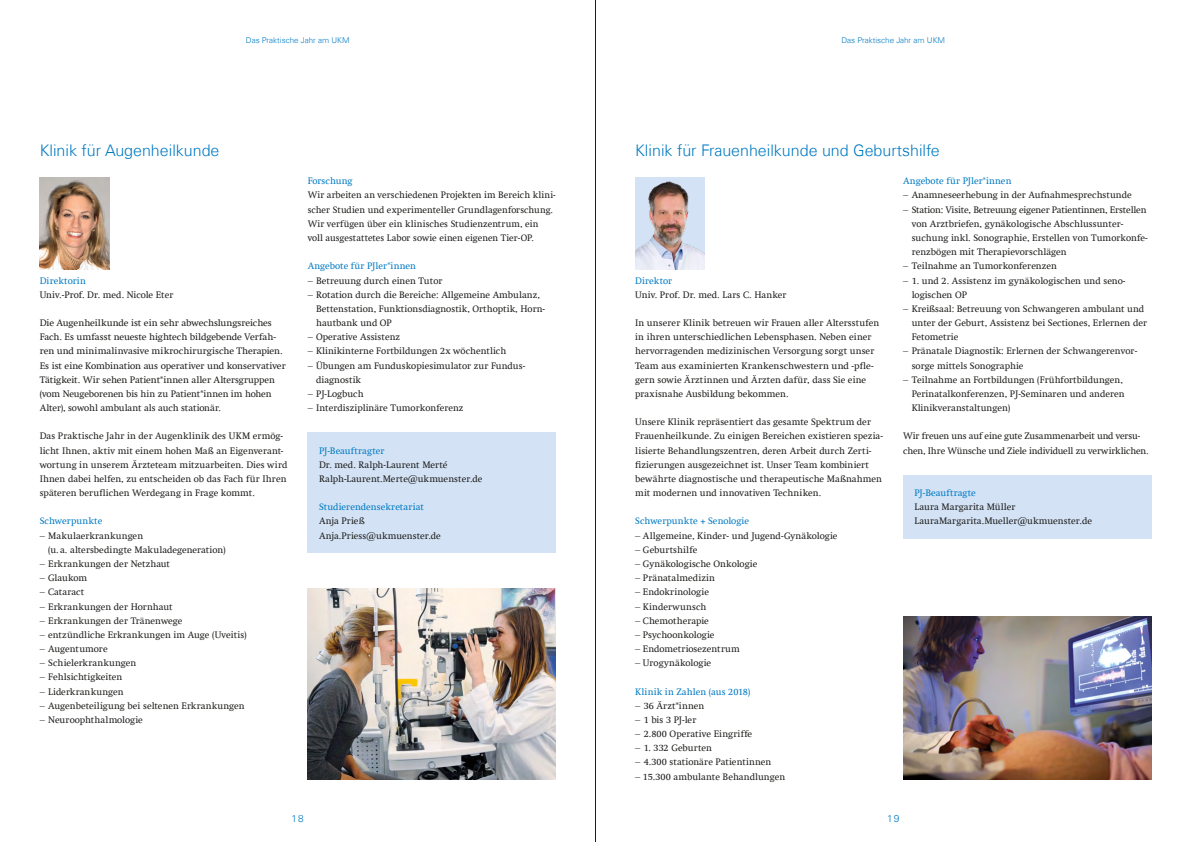
<style>
.page{position:relative;width:1191px;height:842px;background:#fff}
.page>*{position:absolute;margin:0;border:0;box-sizing:border-box;transform-origin:0 0}
.t1{font:300 16px "Univers Com 45";color:#007ac2}
.t2{font:300 10px "Univers Com 45";color:#007ac2}
.t3{font:9.5px/14.2px "Swift Com";color:#1d1d1b}
.t4{font:9.5px "Swift Com";letter-spacing:.005em;color:#007ac2}
.t5{font:300 8px "Univers Com 45";color:#007ac2}
</style>
<div class="page">
<div style="left:308px;top:432px;width:248px;height:121px;background:#d3e2f5"></div>
<img style="left:40px;top:177px;width:69px;height:92px">
<img style="left:308px;top:588px;width:248px;height:192px">
<div style="left:903px;top:475px;width:248px;height:64px;background:#d3e2f5"></div>
<img style="left:635px;top:177px;width:69px;height:92px">
<img style="left:903px;top:617px;width:248px;height:163px">
<hr style="left:595px;top:0;width:1px;height:842px;background:#1d1d1b">
<p class="t5" style="left:246px;top:35px;width:105px">Das Praktische Jahr am UKM</p>
<p class="t5" style="left:841px;top:35px;width:105px">Das Praktische Jahr am UKM</p>
<h1 class="t1" style="left:40px;top:141px;width:181px">Klinik für Augenheilkunde</h1>
<h1 class="t1" style="left:635px;top:141px;width:306px">Klinik für Frauenheilkunde und Geburtshilfe</h1>
<p class="t4" style="left:40px;top:275px;width:48px">Direktorin</p>
<p class="t3" style="left:40px;top:287px;width:135px">Univ.-Prof. Dr. med. Nicole Eter</p>
<p class="t3" style="left:40px;top:316px;width:248px">Die Augenheilkunde ist ein sehr abwechslungsreiches Fach. Es umfasst neueste hightech bildgebende Verfah&shy;ren und minimalinvasive mikrochirurgische Therapien.<br>Es ist eine Kombination aus operativer und konservativer Tätigkeit. Wir sehen Patient*innen aller Altersgruppen (vom Neugeborenen bis hin zu Patient*innen im hohen Alter), sowohl ambulant als auch stationär.</p>
<p class="t3" style="left:40px;top:429px;width:249px">Das Praktische Jahr in der Augenklinik des UKM ermög&shy;licht Ihnen, aktiv mit einem hohen Maß an Eigenverant&shy;wortung in unserem Ärzteteam mitzuarbeiten. Dies wird Ihnen dabei helfen, zu entscheiden ob das Fach für Ihren späteren beruflichen Werdegang in Frage kommt.</p>
<p class="t4" style="left:40px;top:516px;width:64px">Schwerpunkte</p>
<p class="t3" style="left:48px;top:528px;width:179px;text-indent:-9px">– Makulaerkrankungen<br>(u.a. altersbedingte Makuladegeneration)</p>
<p class="t3" style="left:40px;top:557px;width:132px">– Erkrankungen der Netzhaut</p>
<p class="t3" style="left:40px;top:571px;width:49px">– Glaukom</p>
<p class="t3" style="left:40px;top:585px;width:46px">– Cataract</p>
<p class="t3" style="left:40px;top:599px;width:134px">– Erkrankungen der Hornhaut</p>
<p class="t3" style="left:40px;top:613px;width:144px">– Erkrankungen der Tränenwege</p>
<p class="t3" style="left:40px;top:627px;width:208px">– entzündliche Erkrankungen im Auge (Uveitis)</p>
<p class="t3" style="left:40px;top:642px;width:69px">– Augentumore</p>
<p class="t3" style="left:40px;top:656px;width:98px">– Schielerkrankungen</p>
<p class="t3" style="left:40px;top:670px;width:84px">– Fehlsichtigkeiten</p>
<p class="t3" style="left:40px;top:684px;width:85px">– Liderkrankungen</p>
<p class="t3" style="left:40px;top:698px;width:206px">– Augenbeteiligung bei seltenen Erkrankungen</p>
<p class="t3" style="left:40px;top:713px;width:105px">– Neuroophthalmologie</p>
<p class="t4" style="left:308px;top:175px;width:46px">Forschung</p>
<p class="t3" style="left:308px;top:188px;width:250px">Wir arbeiten an verschiedenen Projekten im Bereich klini&shy;scher Studien und experimenteller Grundlagenforschung.<br>Wir verfügen über ein klinisches Studienzentrum, ein voll ausgestattetes Labor sowie einen eigenen Tier-OP.</p>
<p class="t4" style="left:308px;top:261px;width:110px">Angebote für PJler*innen</p>
<p class="t3" style="left:308px;top:273px;width:136px">– Betreuung durch einen Tutor</p>
<p class="t3" style="left:316px;top:287px;width:230px;text-indent:-9px">– Rotation durch die Bereiche: Allgemeine Ambulanz,<br>Bettenstation, Funktionsdiagnostik, Orthoptik, Horn&shy;hautbank und OP</p>
<p class="t3" style="left:308px;top:330px;width:94px">– Operative Assistenz</p>
<p class="t3" style="left:308px;top:344px;width:200px">– Klinikinterne Fortbildungen 2x wöchentlich</p>
<p class="t3" style="left:316px;top:358px;width:211px;text-indent:-9px">– Übungen am Funduskopiesimulator zur Fundus&shy;diagnostik</p>
<p class="t3" style="left:308px;top:387px;width:57px">– PJ-Logbuch</p>
<p class="t3" style="left:308px;top:401px;width:157px">– Interdisziplinäre Tumorkonferenz</p>
<p class="t4" style="left:319px;top:445px;width:67px">PJ-Beauftragter</p>
<p class="t3" style="left:319px;top:457px;width:165px">Dr. med. Ralph-Laurent Merté<br>Ralph-Laurent.Merte@ukmuenster.de</p>
<p class="t4" style="left:319px;top:501px;width:106px">Studierendensekretariat</p>
<p class="t3" style="left:319px;top:514px;width:123px">Anja Prieß<br>Anja.Priess@ukmuenster.de</p>
<p class="t4" style="left:635px;top:275px;width:39px">Direktor</p>
<p class="t3" style="left:635px;top:287px;width:153px">Univ. Prof. Dr. med. Lars C. Hanker</p>
<p class="t3" style="left:635px;top:316px;width:246px">In unserer Klinik betreuen wir Frauen aller Altersstufen in ihren unterschiedlichen Lebensphasen. Neben einer hervorragenden medizinischen Versorgung sorgt unser Team aus examinierten Krankenschwestern und -pfle&shy;gern sowie Ärztinnen und Ärzten dafür, dass Sie eine praxisnahe Ausbildung bekommen.</p>
<p class="t3" style="left:635px;top:415px;width:249px">Unsere Klinik repräsentiert das gesamte Spektrum der Frauenheilkunde. Zu einigen Bereichen existieren spezia&shy;lisierte Behandlungszentren, deren Arbeit durch Zerti&shy;fizierungen ausgezeichnet ist. Unser Team kombiniert bewährte diagnostische und therapeutische Maßnahmen mit modernen und innovativen Techniken.</p>
<p class="t4" style="left:635px;top:516px;width:115px">Schwerpunkte + Senologie</p>
<p class="t3" style="left:635px;top:528px;width:204px">– Allgemeine, Kinder- und Jugend-Gynäkologie</p>
<p class="t3" style="left:635px;top:542px;width:64px">– Geburtshilfe</p>
<p class="t3" style="left:635px;top:557px;width:124px">– Gynäkologische Onkologie</p>
<p class="t3" style="left:635px;top:571px;width:81px">– Pränatalmedizin</p>
<p class="t3" style="left:635px;top:585px;width:75px">– Endokrinologie</p>
<p class="t3" style="left:635px;top:599px;width:73px">– Kinderwunsch</p>
<p class="t3" style="left:635px;top:613px;width:75px">– Chemotherapie</p>
<p class="t3" style="left:635px;top:627px;width:81px">– Psychoonkologie</p>
<p class="t3" style="left:635px;top:642px;width:106px">– Endometriosezentrum</p>
<p class="t3" style="left:635px;top:656px;width:78px">– Urogynäkologie</p>
<p class="t4" style="left:635px;top:686px;width:117px">Klinik in Zahlen (aus 2018)</p>
<p class="t3" style="left:635px;top:698px;width:71px">– 36 Ärzt*innen</p>
<p class="t3" style="left:635px;top:713px;width:63px">– 1 bis 3 PJ-ler</p>
<p class="t3" style="left:635px;top:727px;width:119px">– 2.800 Operative Eingriffe</p>
<p class="t3" style="left:635px;top:741px;width:78px">– 1. 332 Geburten</p>
<p class="t3" style="left:635px;top:755px;width:138px">– 4.300 stationäre Patientinnen</p>
<p class="t3" style="left:635px;top:769px;width:152px">– 15.300 ambulante Behandlungen</p>
<p class="t4" style="left:903px;top:175px;width:110px">Angebote für PJler*innen</p>
<p class="t3" style="left:903px;top:188px;width:230px">– Anamneseerhebung in der Aufnahmesprechstunde</p>
<p class="t3" style="left:911px;top:202px;width:237px;text-indent:-9px">– Station: Visite, Betreuung eigener Patientinnen, Erstellen von Arztbriefen, gynäkologische Abschlussunter&shy;suchung inkl. Sonographie, Erstellen von Tumorkonfe&shy;renzbögen mit Therapievorschlägen</p>
<p class="t3" style="left:903px;top:259px;width:155px">– Teilnahme an Tumorkonferenzen</p>
<p class="t3" style="left:911px;top:273px;width:215px;text-indent:-9px">– 1. und 2. Assistenz im gynäkologischen und seno&shy;logischen OP</p>
<p class="t3" style="left:911px;top:301px;width:237px;text-indent:-9px">– Kreißsaal: Betreuung von Schwangeren ambulant und unter der Geburt, Assistenz bei Sectiones, Erlernen der<br>Fetometrie</p>
<p class="t3" style="left:911px;top:344px;width:227px;text-indent:-9px">– Pränatale Diagnostik: Erlernen der Schwangerenvor&shy;sorge mittels Sonographie</p>
<p class="t3" style="left:911px;top:372px;width:214px;text-indent:-9px">– Teilnahme an Fortbildungen (Frühfortbildungen,<br>Perinatalkonferenzen, PJ-Seminaren und anderen<br>Klinikveranstaltungen)</p>
<p class="t3" style="left:903px;top:429px;width:247px">Wir freuen uns auf eine gute Zusammenarbeit und versu&shy;chen, Ihre Wünsche und Ziele individuell zu verwirklichen.</p>
<p class="t4" style="left:914px;top:487px;width:63px">PJ-Beauftragte</p>
<p class="t3" style="left:914px;top:500px;width:179px">Laura Margarita Müller<br>LauraMargarita.Mueller@ukmuenster.de</p>
<p class="t2" style="left:292px;top:812px;width:14px">18</p>
<p class="t2" style="left:887px;top:812px;width:14px">19</p>
</div>
